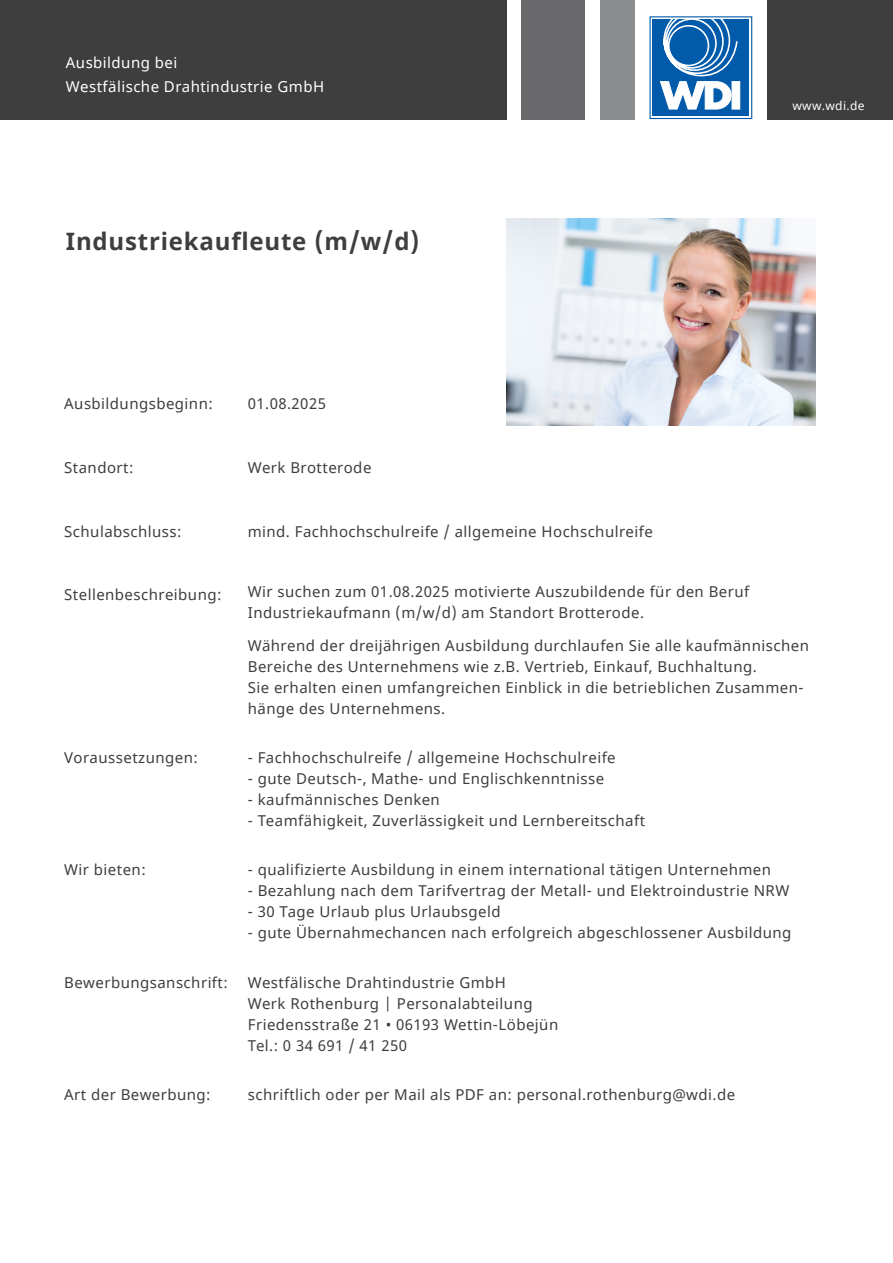
<style>
.page{position:relative;width:893px;height:1263px;background:#fff}
.page>*{position:absolute;margin:0;border:0;box-sizing:border-box;transform-origin:0 0}
.t1{font:700 24px "Noto Sans";letter-spacing:.035em;color:#3e3e3f}
.t2{font:15px/21px "Noto Sans";letter-spacing:.03em;color:#3e3e3f}
.t3{font:15px/24px "Noto Sans";letter-spacing:.03em;color:#fff}
.t4{font:12px "Noto Sans";letter-spacing:.03em;color:#fff}
</style>
<div class="page">
<svg style="left:652px;top:19px;width:97px;height:97px"></svg>
<div style="left:649px;top:16px;width:103px;height:103px;border:1px solid #015aaa"></div>
<div style="left:653px;top:20px;width:96px;height:96px;background:#015aaa"></div>
<svg style="left:659px;top:20px;width:79px;height:90px"></svg>
<div style="left:731px;top:81px;width:9px;height:29px;background:#fff;border:1px solid #fff"></div>
<div style="left:0;top:0;width:506px;height:119px;background:#3e3e3f"></div>
<div style="left:521px;top:0;width:64px;height:119px;background:#69696c"></div>
<div style="left:600px;top:0;width:35px;height:119px;background:#8b8d90"></div>
<div style="left:767px;top:0;width:126px;height:119px;background:#3e3e3f"></div>
<img style="left:506px;top:219px;width:309px;height:206px">
<p class="t3" style="left:66px;top:51px;width:260px">Ausbildung bei<br>Westfälische Drahtindustrie GmbH</p>
<h1 class="t1" style="left:66px;top:224px;width:355px">Industriekaufleute (m/w/d)</h1>
<p class="t2" style="left:64px;top:394px;width:150px">Ausbildungsbeginn:</p>
<p class="t2" style="left:248px;top:394px;width:80px">01.08.2025</p>
<p class="t2" style="left:64px;top:457px;width:71px">Standort:</p>
<p class="t2" style="left:248px;top:457px;width:125px">Werk Brotterode</p>
<p class="t2" style="left:64px;top:521px;width:119px">Schulabschluss:</p>
<p class="t2" style="left:248px;top:521px;width:407px">mind. Fachhochschulreife / allgemeine Hochschulreife</p>
<p class="t4" style="left:792px;top:98px;width:74px">www.wdi.de</p>
<p class="t2" style="left:64px;top:585px;width:159px">Stellenbeschreibung:</p>
<p class="t2" style="left:248px;top:582px;width:503px">Wir suchen zum 01.08.2025 motivierte Auszubildende für den Beruf<br>Industriekaufmann (m/w/d) am Standort Brotterode.</p>
<p class="t2" style="left:248px;top:636px;width:563px">Während der dreijährigen Ausbildung durchlaufen Sie alle kaufmännischen Bereiche des Unternehmens wie z.B. Vertrieb, Einkauf, Buchhaltung.<br>Sie erhalten einen umfangreichen Einblick in die betrieblichen Zusammen&shy;hänge des Unternehmens.</p>
<p class="t2" style="left:64px;top:748px;width:135px">Voraussetzungen:</p>
<p class="t2" style="left:248px;top:748px;width:369px">- Fachhochschulreife / allgemeine Hochschulreife</p>
<p class="t2" style="left:248px;top:769px;width:358px">- gute Deutsch-, Mathe- und Englischkenntnisse</p>
<p class="t2" style="left:248px;top:790px;width:194px">- kaufmännisches Denken</p>
<p class="t2" style="left:248px;top:811px;width:399px">- Teamfähigkeit, Zuverlässigkeit und Lernbereitschaft</p>
<p class="t2" style="left:64px;top:860px;width:83px">Wir bieten:</p>
<p class="t2" style="left:248px;top:860px;width:525px">- qualifizierte Ausbildung in einem international tätigen Unternehmen</p>
<p class="t2" style="left:248px;top:881px;width:543px">- Bezahlung nach dem Tarifvertrag der Metall- und Elektroindustrie NRW</p>
<p class="t2" style="left:248px;top:902px;width:254px">- 30 Tage Urlaub plus Urlaubsgeld</p>
<p class="t2" style="left:248px;top:923px;width:545px">- gute Übernahmechancen nach erfolgreich abgeschlossener Ausbildung</p>
<p class="t2" style="left:64px;top:972px;width:165px">Bewerbungsanschrift:</p>
<p class="t2" style="left:248px;top:972px;width:312px">Westfälische Drahtindustrie GmbH<br>Werk Rothenburg | Personalabteilung Friedensstraße 21 • 06193 Wettin-Löbejün Tel.: 0 34 691 / 41 250</p>
<p class="t2" style="left:64px;top:1084px;width:148px">Art der Bewerbung:</p>
<p class="t2" style="left:248px;top:1084px;width:489px">schriftlich oder per Mail als PDF an: personal.rothenburg@wdi.de</p>
</div>
